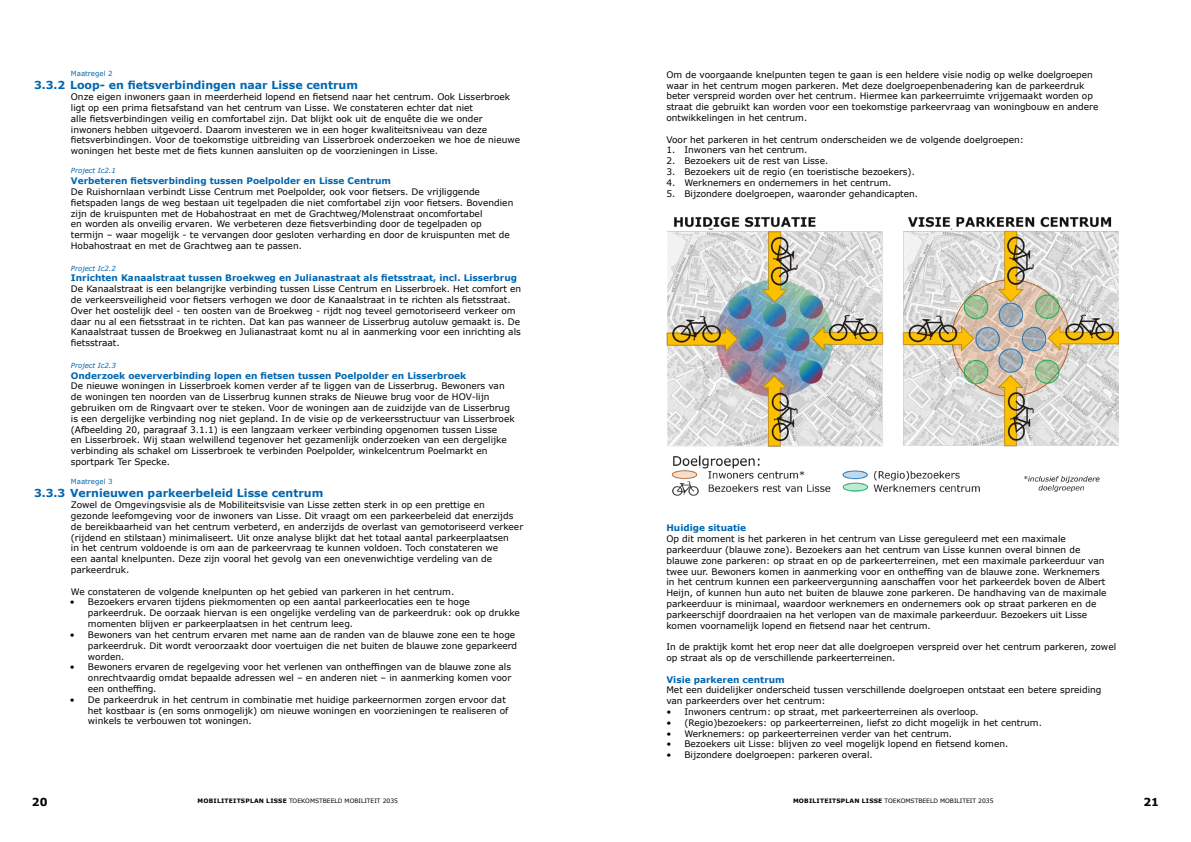
<style>
.page{position:relative;width:1191px;height:842px;background:#fff}
.page>*{position:absolute;margin:0;border:0;box-sizing:border-box;transform-origin:0 0}
.t1{font:700 11px "Verdana";color:#0067b1}
.t2{font:700 11px "Verdana";color:#000}
.t3{font:9px/10.8px "Verdana";color:#000}
.t4{font:700 9px "Verdana";color:#0067b1}
.t5{font:italic 7px "Verdana";color:#0067b1}
.t6{font:7px "Verdana";color:#0067b1}
.t7{font:6px "Verdana";color:#000}
.s1{font-weight:700}
</style>
<div class="page">
<img style="left:666px;top:216px;width:452px;height:280px">
<p class="t6" style="left:71px;top:69px;width:43px">Maatregel 2</p>
<p class="t1" style="left:34px;top:78px;width:325px">3.3.2 Loop- en fietsverbindingen naar Lisse centrum</p>
<p class="t3" style="left:71px;top:91px;width:451px">Onze eigen inwoners gaan in meerderheid lopend en fietsend naar het centrum. Ook Lisserbroek ligt op een prima fietsafstand van het centrum van Lisse. We constateren echter dat niet<br>alle fietsverbindingen veilig en comfortabel zijn. Dat blijkt ook uit de enquête die we onder inwoners hebben uitgevoerd. Daarom investeren we in een hoger kwaliteitsniveau van deze fietsverbindingen. Voor de toekomstige uitbreiding van Lisserbroek onderzoeken we hoe de nieuwe woningen het beste met de fiets kunnen aansluiten op de voorzieningen in Lisse.</p>
<p class="t5" style="left:71px;top:166px;width:46px">Project Ic2.1</p>
<p class="t4" style="left:71px;top:175px;width:322px">Verbeteren fietsverbinding tussen Poelpolder en Lisse Centrum</p>
<p class="t3" style="left:71px;top:186px;width:444px">De Ruishornlaan verbindt Lisse Centrum met Poelpolder, ook voor fietsers. De vrijliggende fietspaden langs de weg bestaan uit tegelpaden die niet comfortabel zijn voor fietsers. Bovendien zijn de kruispunten met de Hobahostraat en met de Grachtweg/Molenstraat oncomfortabel<br>en worden als onveilig ervaren. We verbeteren deze fietsverbinding door de tegelpaden op termijn – waar mogelijk - te vervangen door gesloten verharding en door de kruispunten met de Hobahostraat en met de Grachtweg aan te passen.</p>
<p class="t5" style="left:71px;top:263px;width:46px">Project Ic2.2</p>
<p class="t4" style="left:71px;top:272px;width:448px">Inrichten Kanaalstraat tussen Broekweg en Julianastraat als fietsstraat, incl. Lisserbrug</p>
<p class="t3" style="left:71px;top:283px;width:452px">De Kanaalstraat is een belangrijke verbinding tussen Lisse Centrum en Lisserbroek. Het comfort en de verkeersveiligheid voor fietsers verhogen we door de Kanaalstraat in te richten als fietsstraat.<br>Over het oostelijk deel - ten oosten van de Broekweg - rijdt nog teveel gemotoriseerd verkeer om daar nu al een fietsstraat in te richten. Dat kan pas wanneer de Lisserbrug autoluw gemaakt is. De Kanaalstraat tussen de Broekweg en Julianastraat komt nu al in aanmerking voor een inrichting als fietsstraat.</p>
<p class="t5" style="left:71px;top:360px;width:46px">Project Ic2.3</p>
<p class="t4" style="left:71px;top:369px;width:397px">Onderzoek oeververbinding lopen en fietsen tussen Poelpolder en Lisserbroek</p>
<p class="t3" style="left:71px;top:381px;width:445px">De nieuwe woningen in Lisserbroek komen verder af te liggen van de Lisserbrug. Bewoners van de woningen ten noorden van de Lisserbrug kunnen straks de Nieuwe brug voor de HOV-lijn gebruiken om de Ringvaart over te steken. Voor de woningen aan de zuidzijde van de Lisserbrug is een dergelijke verbinding nog niet gepland. In de visie op de verkeersstructuur van Lisserbroek (Afbeelding 20, paragraaf 3.1.1) is een langzaam verkeer verbinding opgenomen tussen Lisse<br>en Lisserbroek. Wij staan welwillend tegenover het gezamenlijk onderzoeken van een dergelijke verbinding als schakel om Lisserbroek te verbinden Poelpolder, winkelcentrum Poelmarkt en sportpark Ter Specke.</p>
<p class="t6" style="left:71px;top:477px;width:43px">Maatregel 3</p>
<p class="t1" style="left:34px;top:486px;width:291px">3.3.3 Vernieuwen parkeerbeleid Lisse centrum</p>
<p class="t3" style="left:71px;top:499px;width:454px">Zowel de Omgevingsvisie als de Mobiliteitsvisie van Lisse zetten sterk in op een prettige en gezonde leefomgeving voor de inwoners van Lisse. Dit vraagt om een parkeerbeleid dat enerzijds de bereikbaarheid van het centrum verbeterd, en anderzijds de overlast van gemotoriseerd verkeer (rijdend en stilstaan) minimaliseert. Uit onze analyse blijkt dat het totaal aantal parkeerplaatsen<br>in het centrum voldoende is om aan de parkeervraag te kunnen voldoen. Toch constateren we<br>een aantal knelpunten. Deze zijn vooral het gevolg van een onevenwichtige verdeling van de parkeerdruk.</p>
<p class="t3" style="left:71px;top:586px;width:385px">We constateren de volgende knelpunten op het gebied van parkeren in het centrum.</p>
<p class="t3" style="left:88px;top:597px;width:433px;text-indent:-18px">• Bezoekers ervaren tijdens piekmomenten op een aantal parkeerlocaties een te hoge parkeerdruk. De oorzaak hiervan is een ongelijke verdeling van de parkeerdruk: ook op drukke momenten blijven er parkeerplaatsen in het centrum leeg.</p>
<p class="t3" style="left:88px;top:629px;width:431px;text-indent:-18px">• Bewoners van het centrum ervaren met name aan de randen van de blauwe zone een te hoge parkeerdruk. Dit wordt veroorzaakt door voertuigen die net buiten de blauwe zone geparkeerd worden.</p>
<p class="t3" style="left:88px;top:661px;width:425px;text-align:justify;text-indent:-18px">• Bewoners ervaren de regelgeving voor het verlenen van ontheffingen van de blauwe zone als onrechtvaardig omdat bepaalde adressen wel – en anderen niet – in aanmerking komen voor een ontheffing.</p>
<p class="t3" style="left:88px;top:694px;width:422px;text-indent:-18px">• De parkeerdruk in het centrum in combinatie met huidige parkeernormen zorgen ervoor dat het kostbaar is (en soms onmogelijk) om nieuwe woningen en voorzieningen te realiseren of winkels te verbouwen tot woningen.</p>
<p class="t3" style="left:666px;top:69px;width:433px">Om de voorgaande knelpunten tegen te gaan is een heldere visie nodig op welke doelgroepen waar in het centrum mogen parkeren. Met deze doelgroepenbenadering kan de parkeerdruk beter verspreid worden over het centrum. Hiermee kan parkeerruimte vrijgemaakt worden op straat die gebruikt kan worden voor een toekomstige parkeervraag van woningbouw en andere ontwikkelingen in het centrum.</p>
<p class="t3" style="left:666px;top:134px;width:359px">Voor het parkeren in het centrum onderscheiden we de volgende doelgroepen:</p>
<p class="t3" style="left:666px;top:145px;width:143px">1. Inwoners van het centrum.</p>
<p class="t3" style="left:666px;top:155px;width:163px">2. Bezoekers uit de rest van Lisse.</p>
<p class="t3" style="left:666px;top:166px;width:250px">3. Bezoekers uit de regio (en toeristische bezoekers).</p>
<p class="t3" style="left:666px;top:177px;width:226px">4. Werknemers en ondernemers in het centrum.</p>
<p class="t3" style="left:666px;top:188px;width:253px">5. Bijzondere doelgroepen, waaronder gehandicapten.</p>
<p class="t4" style="left:666px;top:522px;width:81px">Huidige situatie</p>
<p class="t3" style="left:666px;top:533px;width:442px">Op dit moment is het parkeren in het centrum van Lisse gereguleerd met een maximale parkeerduur (blauwe zone). Bezoekers aan het centrum van Lisse kunnen overal binnen de blauwe zone parkeren: op straat en op de parkeerterreinen, met een maximale parkeerduur van twee uur. Bewoners komen in aanmerking voor en ontheffing van de blauwe zone. Werknemers in het centrum kunnen een parkeervergunning aanschaffen voor het parkeerdek boven de Albert Heijn, of kunnen hun auto net buiten de blauwe zone parkeren. De handhaving van de maximale parkeerduur is minimaal, waardoor werknemers en ondernemers ook op straat parkeren en de parkeerschijf doordraaien na het verlopen van de maximale parkeerduur. Bezoekers uit Lisse komen voornamelijk lopend en fietsend naar het centrum.</p>
<p class="t3" style="left:666px;top:641px;width:451px">In de praktijk komt het erop neer dat alle doelgroepen verspreid over het centrum parkeren, zowel op straat als op de verschillende parkeerterreinen.</p>
<p class="t4" style="left:666px;top:673px;width:120px">Visie parkeren centrum</p>
<p class="t3" style="left:666px;top:685px;width:436px">Met een duidelijker onderscheid tussen verschillende doelgroepen ontstaat een betere spreiding van parkeerders over het centrum:</p>
<p class="t3" style="left:666px;top:706px;width:314px">• Inwoners centrum: op straat, met parkeerterreinen als overloop.</p>
<p class="t3" style="left:666px;top:717px;width:377px">• (Regio)bezoekers: op parkeerterreinen, liefst zo dicht mogelijk in het centrum.</p>
<p class="t3" style="left:666px;top:728px;width:287px">• Werknemers: op parkeerterreinen verder van het centrum.</p>
<p class="t3" style="left:666px;top:739px;width:343px">• Bezoekers uit Lisse: blijven zo veel mogelijk lopend en fietsend komen.</p>
<p class="t3" style="left:666px;top:749px;width:208px">• Bijzondere doelgroepen: parkeren overal.</p>
<p class="t2" style="left:32px;top:795px;width:17px">20</p>
<p class="t7" style="left:197px;top:796px;width:202px"><span class="s1">MOBILITEITSPLAN LISSE</span> TOEKOMSTBEELD MOBILITEIT 2035</p>
<p class="t7" style="left:793px;top:796px;width:202px"><span class="s1">MOBILITEITSPLAN LISSE</span> TOEKOMSTBEELD MOBILITEIT 2035</p>
<p class="t2" style="left:1143px;top:795px;width:17px">21</p>
</div>
